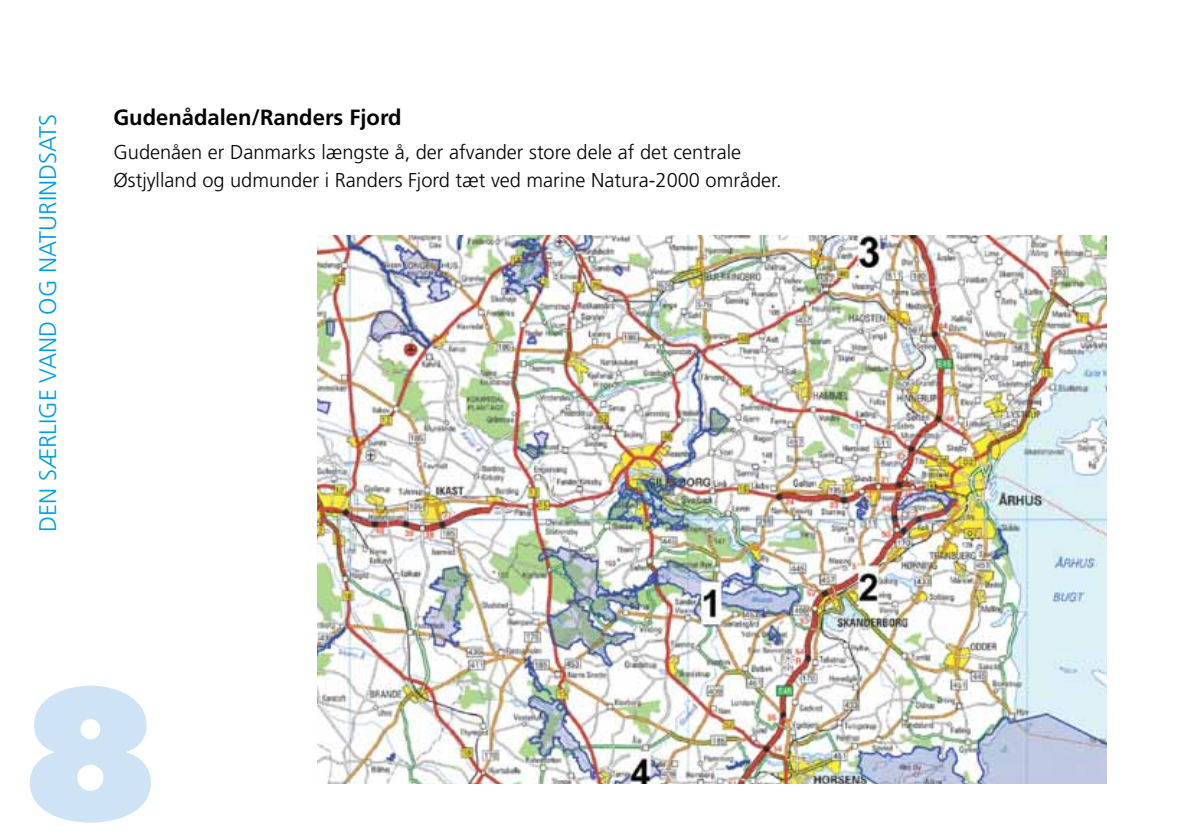
<style>
.page{position:relative;width:1191px;height:840px;background:#fff}
.page>*{position:absolute;margin:0;border:0;box-sizing:border-box;transform-origin:0 0}
.t1{font:800 176px "Futura";color:#cee4f6}
.t2{font:300 24px "Frutiger";color:#009ddd}
.t3{font:700 22px "Frutiger";color:#010202}
.t4{font:300 20px/28px "Frutiger";color:#010202}
</style>
<div class="page">
<img style="left:318px;top:236px;width:788px;height:546px">
<p class="t2" style="left:38px;top:532px;width:420px;rotate:-90deg">DEN SÆRLIGE VAND OG NATURINDSATS</p>
<p class="t3" style="left:113px;top:108px;width:290px">Gudenådalen/Randers Fjord</p>
<p class="t4" style="left:113px;top:139px;width:669px">Gudenåen er Danmarks længste å, der afvander store dele af det centrale<br>Østjylland og udmunder i Randers Fjord tæt ved marine Natura-2000 områder.</p>
<h1 class="t1" style="left:17px;top:677px;width:148px">8</h1>
</div>
